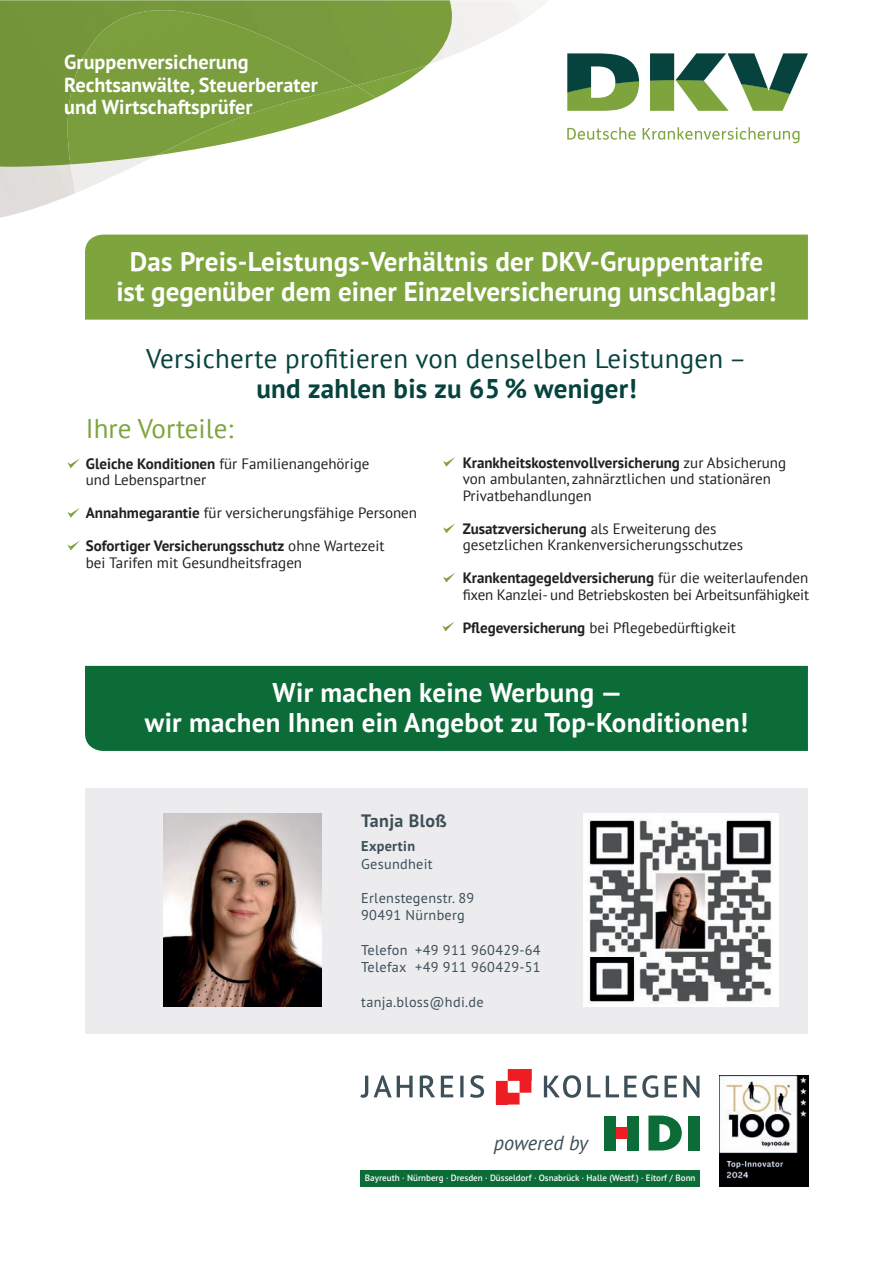
<style>
.page{position:relative;width:893px;height:1263px;background:#fff}
.page>*{position:absolute;margin:0;border:0;box-sizing:border-box;transform-origin:0 0}
.t1{font:700 27px/30px "PT Sans";letter-spacing:.01em;color:#fff;text-align:center}
.t2{font:27px "PT Sans";letter-spacing:.01em;color:#06433e}
.t3{font:700 27px "PT Sans";letter-spacing:.01em;color:#06433e}
.t4{font:27px "PT Sans";color:#7ea43e}
.t5{font:700 20.25px/22.5px "PT Sans Pro";color:#fff}
.t6{font:italic 20.25px "PT Sans";color:#3d4f59}
.t7{font:700 18px "PT Sans Pro";letter-spacing:.02em;color:#3d4f59}
.t8{font:15px/16.5px "PT Sans";color:#231f20}
.t9{font:14.25px/17.2px "PT Sans Pro";letter-spacing:.02em;color:#3d4f59}
.t10{font:700 14.25px "PT Sans Pro";letter-spacing:.02em;color:#3d4f59}
.t11{font:600 9px "PT Sans Pro";color:#fff}
.s1{font-weight:700}
</style>
<div class="page">
<div style="left:85px;top:788px;width:723px;height:246px;background:#ececee"></div>
<img style="left:163px;top:813px;width:158px;height:193px">
<img style="left:0;top:0;width:547px;height:218px">
<img style="left:76px;top:98px;width:428px;height:120px">
<img style="left:70px;top:167px;width:87px;height:26px">
<img style="left:0;top:0;width:457px;height:167px">
<img style="left:356px;top:85px;width:20px;height:70px">
<img style="left:66px;top:10px;width:290px;height:154px">
<svg style="left:567px;top:127px;width:69px;height:13px"></svg>
<svg style="left:643px;top:127px;width:156px;height:16px"></svg>
<svg style="left:567px;top:53px;width:72px;height:58px"></svg>
<svg style="left:650px;top:53px;width:158px;height:58px"></svg>
<div style="left:85px;top:235px;width:723px;height:85px;background:#7ea43e"></div>
<div style="left:85px;top:666px;width:723px;height:85px;background:#0b6c38"></div>
<svg style="left:67px;top:458px;width:13px;height:10px"></svg>
<svg style="left:443px;top:457px;width:12px;height:10px"></svg>
<svg style="left:67px;top:508px;width:13px;height:10px"></svg>
<svg style="left:443px;top:523px;width:12px;height:10px"></svg>
<svg style="left:67px;top:540px;width:13px;height:10px"></svg>
<svg style="left:443px;top:573px;width:12px;height:9px"></svg>
<svg style="left:442px;top:621px;width:13px;height:10px"></svg>
<img style="left:583px;top:813px;width:195px;height:193px">
<div style="left:360px;top:1170px;width:340px;height:16px;background:#0b6c38"></div>
<svg style="left:496px;top:1069px;width:35px;height:35px"></svg>
<svg style="left:360px;top:1075px;width:124px;height:23px"></svg>
<svg style="left:544px;top:1075px;width:155px;height:23px"></svg>
<div style="left:688px;top:1115px;width:11px;height:35px;background:#0b6c38"></div>
<div style="left:628px;top:1115px;width:11px;height:35px;background:#0b6c38"></div>
<div style="left:604px;top:1115px;width:12px;height:35px;background:#0b6c38"></div>
<div style="left:616px;top:1127px;width:12px;height:12px;background:#ee1d23"></div>
<svg style="left:648px;top:1115px;width:34px;height:35px"></svg>
<img style="left:719px;top:1075px;width:89px;height:111px">
<h2 class="t5" style="left:64px;top:50px;width:255px">Gruppenversicherung<br>Rechtsanwälte, Steuerberater und Wirtschaftsprüfer</h2>
<h1 class="t1" style="left:116px;top:246px;width:662px">Das Preis-Leistungs-Verhältnis der DKV-Gruppentarife ist gegenüber dem einer Einzelversicherung unschlagbar!</h1>
<h1 class="t2" style="left:146px;top:341px;width:602px">Versicherte profitieren von denselben Leistungen –</h1>
<h1 class="t3" style="left:256px;top:370px;width:382px">und zahlen bis zu 65 % weniger!</h1>
<h1 class="t4" style="left:86px;top:411px;width:149px">Ihre Vorteile:</h1>
<p class="t8" style="left:86px;top:455px;width:285px"><span class="s1">Gleiche Konditionen</span> für Familienangehörige und Lebenspartner</p>
<p class="t8" style="left:86px;top:504px;width:333px"><span class="s1">Annahmegarantie</span> für versicherungsfähige Personen</p>
<p class="t8" style="left:86px;top:537px;width:300px"><span class="s1">Sofortiger Versicherungsschutz</span> ohne Wartezeit bei Tarifen mit Gesundheitsfragen</p>
<p class="t8" style="left:463px;top:454px;width:325px"><span class="s1">Krankheitskostenvollversicherung</span> zur Absicherung von ambulanten, zahnärztlichen und stationären<br>Privatbehandlungen</p>
<p class="t8" style="left:463px;top:520px;width:282px"><span class="s1">Zusatzversicherung</span> als Erweiterung des gesetzlichen Krankenversicherungsschutzes</p>
<p class="t8" style="left:463px;top:569px;width:348px"><span class="s1">Krankentagegeldversicherung</span> für die weiterlaufenden fixen Kanzlei- und Betriebskosten bei Arbeitsunfähigkeit</p>
<p class="t8" style="left:463px;top:619px;width:275px"><span class="s1">Pflegeversicherung</span> bei Pflegebedürftigkeit</p>
<h1 class="t1" style="left:145px;top:677px;width:604px">Wir machen keine Werbung —<br>wir machen Ihnen ein Angebot zu Top-Konditionen!</h1>
<p class="t7" style="left:361px;top:809px;width:87px">Tanja Bloß</p>
<p class="t10" style="left:361px;top:837px;width:55px">Expertin</p>
<p class="t9" style="left:361px;top:854px;width:73px">Gesundheit</p>
<p class="t9" style="left:361px;top:889px;width:115px">Erlenstegenstr. 89<br>90491 Nürnberg</p>
<p class="t9" style="left:361px;top:941px;width:181px">Telefon +49 911 960429-64<br>Telefax +49 911 960429-51</p>
<p class="t9" style="left:361px;top:992px;width:124px">tanja.bloss@hdi.de</p>
<h2 class="t6" style="left:494px;top:1130px;width:96px">powered by</h2>
<p class="t11" style="left:365px;top:1172px;width:332px">Bayreuth · Nürnberg · Dresden · Düsseldorf · Osnabrück · Halle (Westf.) · Eitorf / Bonn</p>
</div>
